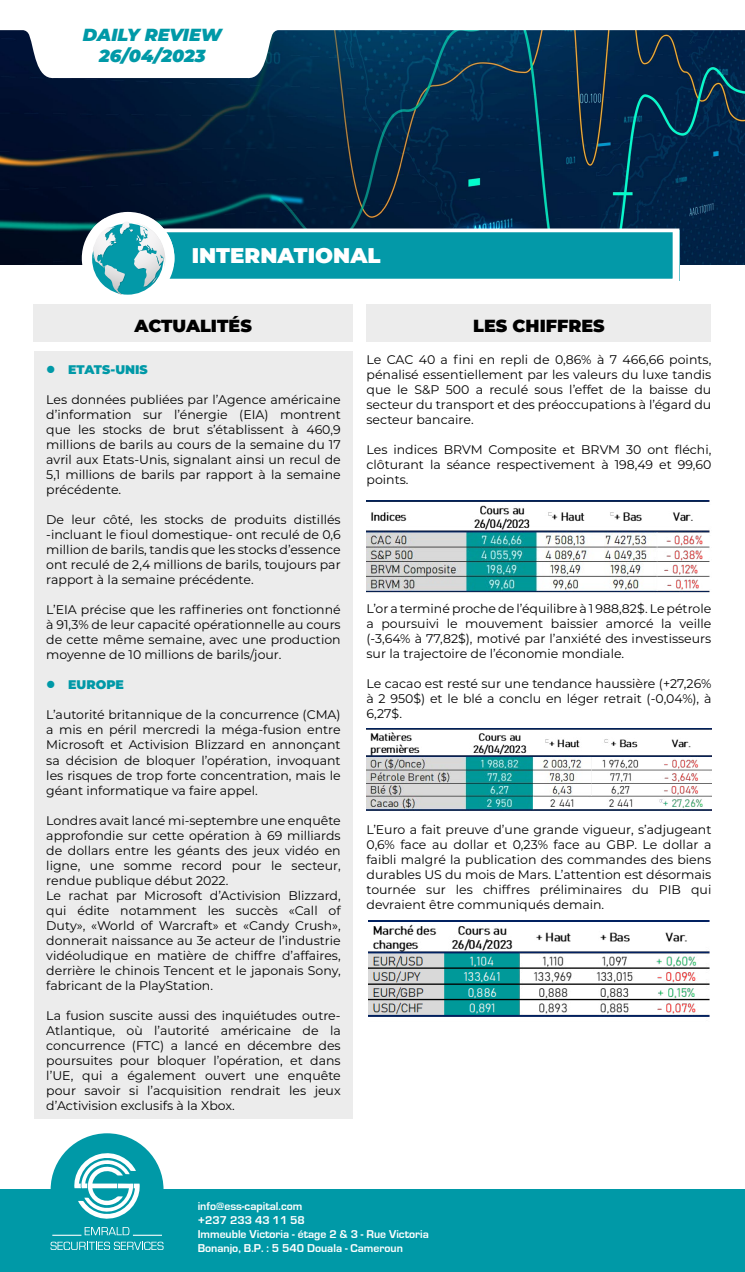
<style>
.page{position:relative;width:745px;height:1272px;background:#fff}
.page>*{position:absolute;margin:0;border:0;box-sizing:border-box;transform-origin:0 0}
.t1{font:900 21.25px "Montserrat";color:#fff}
.t2{font:900 17.5px "Montserrat";color:#000}
.t3{font:italic 900 17.5px/21px "Montserrat";color:#0099a7;text-align:center}
.t4{font:12.5px/15px "Montserrat";color:#000;text-align:justify}
.t5{font:900 12.5px "Montserrat";color:#0099a7}
.t6{font:700 11.75px/14px "Eurostile";color:#fff}
</style>
<div class="page">
<img style="left:0;top:79px;width:744px;height:185px">
<svg style="left:84px;top:212px;width:595px;height:83px"></svg>
<div style="left:34px;top:351px;width:318px;height:768px;background:#ececec"></div>
<svg style="left:0;top:30px;width:744px;height:49px"></svg>
<div style="left:51px;top:1133px;width:112px;height:112px;background:#0099a7;border-radius:50%"></div>
<div style="left:0;top:1189px;width:744px;height:82px;background:#0099a7"></div>
<svg style="left:50px;top:1241px;width:113px;height:8px"></svg>
<svg style="left:52px;top:1149px;width:110px;height:86px"></svg>
<div style="left:33px;top:304px;width:319px;height:37px;background:#ececec"></div>
<div style="left:366px;top:304px;width:345px;height:37px;background:#ececec"></div>
<img style="left:366px;top:501px;width:344px;height:92px">
<img style="left:366px;top:728px;width:345px;height:83px">
<img style="left:368px;top:920px;width:342px;height:97px">
<h2 class="t3" style="left:83px;top:23px;width:140px">DAILY REVIEW<br>26/04/2023</h2>
<h1 class="t1" style="left:191px;top:239px;width:190px">INTERNATIONAL</h1>
<h2 class="t2" style="left:134px;top:312px;width:119px">ACTUALITÉS</h2>
<h2 class="t2" style="left:473px;top:312px;width:133px">LES CHIFFRES</h2>
<p class="t5" style="left:46px;top:360px;width:103px">● ETATS-UNIS</p>
<p class="t4" style="left:46px;top:392px;width:296px">Les données publiées par l’Agence américaine d’information sur l’énergie (EIA) montrent que les stocks de brut s’établissent à 460,9 millions de barils au cours de la semaine du 17 avril aux Etats-Unis, signalant ainsi un recul de 5,1 millions de barils par rapport à la semaine précédente.</p>
<p class="t4" style="left:46px;top:512px;width:296px">De leur côté, les stocks de produits distillés -incluant le fioul domestique- ont reculé de 0,6 million de barils, tandis que les stocks d’essence ont reculé de 2,4 millions de barils, toujours par rapport à la semaine précédente.</p>
<p class="t4" style="left:46px;top:602px;width:296px">L’EIA précise que les raffineries ont fonctionné à 91,3% de leur capacité opérationnelle au cours de cette même semaine, avec une production moyenne de 10 millions de barils/jour.</p>
<p class="t5" style="left:46px;top:675px;width:79px">● EUROPE</p>
<p class="t4" style="left:46px;top:707px;width:296px">L’autorité britannique de la concurrence (CMA) a mis en péril mercredi la méga-fusion entre Microsoft et Activision Blizzard en annonçant sa décision de bloquer l’opération, invoquant les risques de trop forte concentration, mais le géant informatique va faire appel.</p>
<p class="t4" style="left:46px;top:812px;width:296px;text-align:left">Londres avait lancé mi-septembre une enquête approfondie sur cette opération à 69 milliards de dollars entre les géants des jeux vidéo en ligne, une somme record pour le secteur, rendue publique début 2022.<br>Le rachat par Microsoft d’Activision Blizzard, qui édite notamment les succès «Call of Duty», «World of Warcraft» et «Candy Crush», donnerait naissance au 3e acteur de l’industrie vidéoludique en matière de chiffre d’affaires, derrière le chinois Tencent et le japonais Sony, fabricant de la PlayStation.</p>
<p class="t4" style="left:46px;top:1007px;width:296px">La fusion suscite aussi des inquiétudes outre-Atlantique, où l’autorité américaine de la concurrence (FTC) a lancé en décembre des poursuites pour bloquer l’opération, et dans l’UE, qui a également ouvert une enquête pour savoir si l’acquisition rendrait les jeux d’Activision exclusifs à la Xbox.</p>
<p class="t4" style="left:366px;top:351px;width:346px">Le CAC 40 a fini en repli de 0,86% à 7 466,66 points, pénalisé essentiellement par les valeurs du luxe tandis que le S&amp;P 500 a reculé sous l’effet de la baisse du secteur du transport et des préoccupations à l’égard du secteur bancaire.</p>
<p class="t4" style="left:366px;top:441px;width:346px">Les indices BRVM Composite et BRVM 30 ont fléchi, clôturant la séance respectivement à 198,49 et 99,60 points.</p>
<p class="t4" style="left:366px;top:600px;width:346px">L’or a terminé proche de l’équilibre à 1 988,82$. Le pétrole a poursuivi le mouvement baissier amorcé la veille (-3,64% à 77,82$), motivé par l’anxiété des investisseurs sur la trajectoire de l’économie mondiale.</p>
<p class="t4" style="left:366px;top:675px;width:346px">Le cacao est resté sur une tendance haussière (+27,26% à 2 950$) et le blé a conclu en léger retrait (-0,04%), à 6,27$.</p>
<p class="t4" style="left:366px;top:821px;width:346px">L’Euro a fait preuve d’une grande vigueur, s’adjugeant 0,6% face au dollar et 0,23% face au GBP. Le dollar a faibli malgré la publication des commandes des biens durables US du mois de Mars. L’attention est désormais tournée sur les chiffres préliminaires du PIB qui devraient être communiqués demain.</p>
<p class="t6" style="left:197px;top:1198px;width:232px">info@ess-capital.com<br>+237 233 43 11 58<br>Immeuble Victoria - étage 2 &amp; 3 - Rue Victoria<br>Bonanjo, B.P. : 5 540 Douala - Cameroun</p>
</div>
